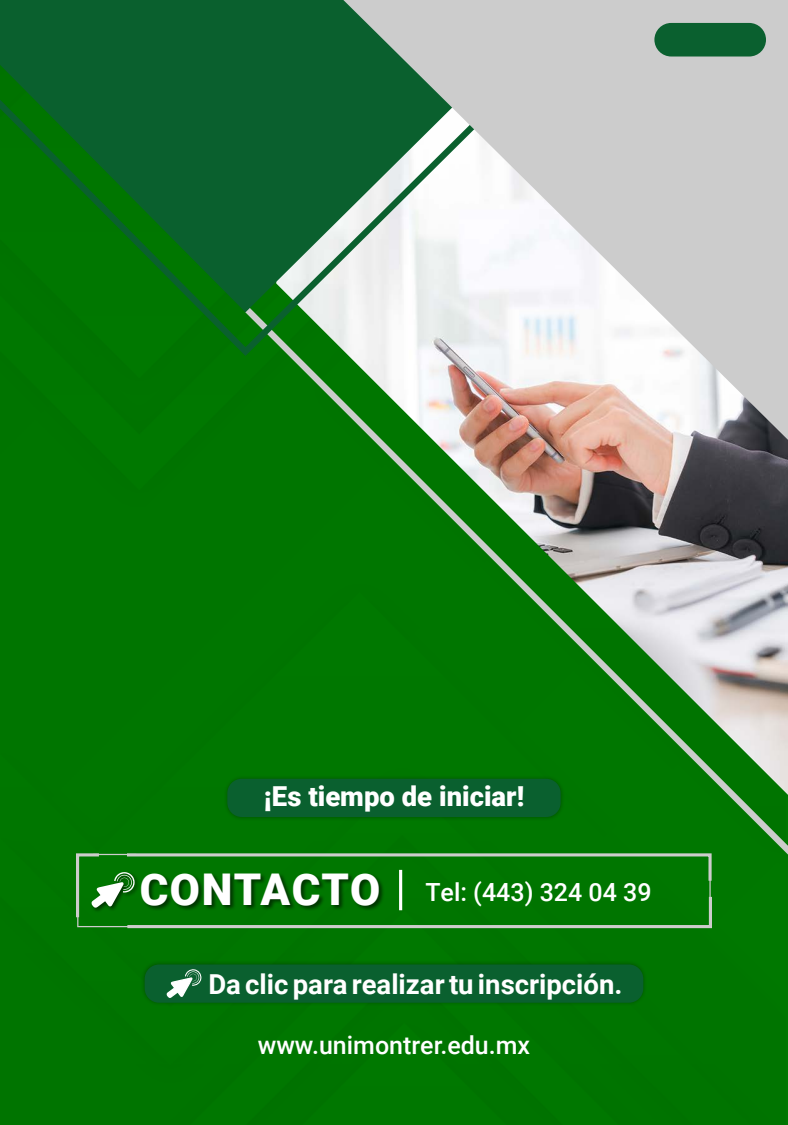
<style>
.page{position:relative;width:788px;height:1125px;background:#fff}
.page>*{position:absolute;margin:0;border:0;box-sizing:border-box;transform-origin:0 0}
.t1{font:900 43.75px "Roboto";letter-spacing:.035em;color:#fff}
.t2{font:700 27.5px "Roboto";color:#fff}
.t3{font:900 27.5px "Roboto";color:#fff}
.t4{font:500 25px "Roboto";color:#fff}
</style>
<div class="page">
<div style="left:0;top:360px;width:787px;height:765px;background:#007500"></div>
<div style="left:238px;top:360px;width:550px;height:509px;background:#007600"></div>
<img style="left:276px;top:41px;width:512px;height:754px">
<svg style="left:0;top:0;width:343px;height:360px;background:#0e6c24"></svg>
<svg style="left:343px;top:0;width:444px;height:440px;fill:#ccc"></svg>
<div style="left:223px;top:775px;width:341px;height:46px;background:#006e00"></div>
<div style="left:227px;top:779px;width:333px;height:38px;background:#0a602f;border-radius:14px"></div>
<div style="left:141px;top:961px;width:506px;height:46px;background:#000;opacity:.28"></div>
<div style="left:145px;top:965px;width:498px;height:38px;background:#0a602f;border-radius:14px"></div>
<svg style="left:166px;top:969px;width:36px;height:29px"></svg>
<div style="left:654px;top:23px;width:112px;height:34px;background:#0a602f;border-radius:17px"></div>
<svg style="left:74px;top:852px;width:639px;height:78px;background:#147914"></svg>
<p class="t3" style="left:264px;top:777px;width:262px">¡Es tiempo de iniciar!</p>
<h1 class="t1" style="left:140px;top:859px;width:242px">CONTACTO</h1>
<p class="t4" style="left:425px;top:874px;width:228px">Tel: (443) 324 04 39</p>
<p class="t2" style="left:208px;top:965px;width:415px">Da clic para realizar tu inscripción.</p>
<p class="t4" style="left:258px;top:1028px;width:274px">www.unimontrer.edu.mx</p>
</div>
